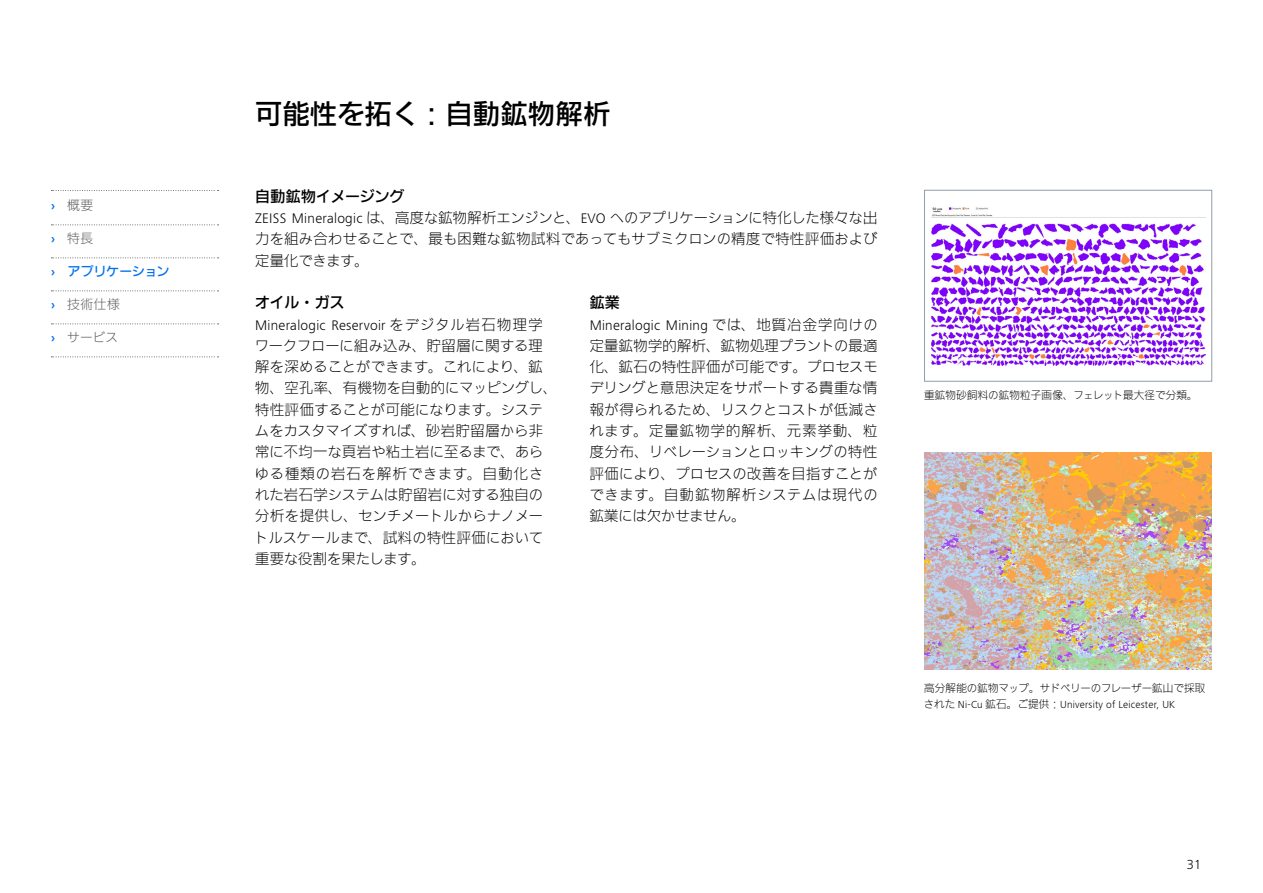
<style>
.page{position:relative;width:1263px;height:893px;background:#fff}
.page>*{position:absolute;margin:0;border:0;box-sizing:border-box;transform-origin:0 0}
.t1{font:500 27px "Iwa N Go Pro";letter-spacing:.02em;color:#000}
.t2{font:500 15px "Iwa N Go Pro";letter-spacing:-.005em;color:#000}
.t3{font:300 14.25px/21.3px "Iwa N Go Pro";letter-spacing:.015em;color:#000;text-align:justify}
.t4{font:300 14.25px "ZEISS Frutiger Next W1 G";letter-spacing:.02em;color:#000}
.t5{font:300 13.5px "ZEISS Frutiger Next W1 G";color:#000}
.t6{font:300 12.75px "Iwa N Go Pro";letter-spacing:.04em;color:#595959}
.t7{font:500 12.75px "Iwa N Go Pro";letter-spacing:.005em;color:#0072ef}
.t8{font:300 10.5px "ZEISS Frutiger Next W1 G";letter-spacing:.02em;color:#000}
.t9{font:300 10.5px "Iwa N Go Pro";color:#000}
.t10{font:300 10.5px "Iwa N Go Pro";letter-spacing:.02em;color:#000}
.s1{font-family:"ZEISS Frutiger Next W1 G";font-weight:700;color:#0072ef}
.s2{font-family:"ZEISS Frutiger Next W1 G";font-weight:700}
.s3{font-family:"ZEISS Frutiger Next W1 G"}
.s4{font-family:"Iwa N Go Pro"}
</style>
<div class="page">
<img style="left:924px;top:453px;width:288px;height:217px">
<img style="left:931px;top:207px;width:275px;height:159px">
<div style="left:924px;top:190px;width:288px;height:191px;border:1px solid #929eab"></div>
<svg style="left:51px;top:190px;width:168px;height:1px"></svg>
<svg style="left:51px;top:224px;width:168px;height:1px"></svg>
<svg style="left:51px;top:257px;width:168px;height:1px"></svg>
<svg style="left:51px;top:290px;width:168px;height:1px"></svg>
<svg style="left:51px;top:323px;width:168px;height:1px"></svg>
<svg style="left:51px;top:356px;width:168px;height:1px"></svg>
<p class="t6" style="left:51px;top:196px;width:44px"><span class="s1">›</span> 概要</p>
<p class="t6" style="left:51px;top:229px;width:44px"><span class="s1">›</span> 特長</p>
<p class="t7" style="left:51px;top:262px;width:120px"><span class="s2">›</span> アプリケーション</p>
<p class="t6" style="left:51px;top:295px;width:70px"><span class="s1">›</span> 技術仕様</p>
<p class="t6" style="left:51px;top:328px;width:69px"><span class="s1">›</span> サービス</p>
<h1 class="t1" style="left:255px;top:94px;width:357px">可能性を拓く：自動鉱物解析</h1>
<p class="t2" style="left:255px;top:185px;width:151px">自動鉱物イメージング</p>
<p class="t3" style="left:255px;top:206px;width:624px"><span class="s3">ZEISS Mineralogic</span> は、高度な鉱物解析エンジンと、<span class="s3">EVO</span> へのアプリケーションに特化した様々な出力を組み合わせることで、最も困難な鉱物試料であってもサブミクロンの精度で特性評価および定量化できます。</p>
<p class="t2" style="left:255px;top:291px;width:91px">オイル・ガス</p>
<p class="t4" style="left:255px;top:315px;width:289px">Mineralogic Reservoir <span class="s4">をデジタル岩石物理学</span></p>
<p class="t3" style="left:254px;top:334px;width:305px;text-align:left">ワークフローに組み込み、貯留層に関する理解を深めることができます。これにより、鉱物、空孔率、有機物を自動的にマッピングし、特性評価することが可能になります。システムをカスタマイズすれば、砂岩貯留層から非常に不均一な頁岩や粘土岩に至るまで、あらゆる種類の岩石を解析できます。自動化された岩石学システムは貯留岩に対する独自の分析を提供し、センチメートルからナノメートルスケールまで、試料の特性評価において重要な役割を果たします。</p>
<p class="t2" style="left:590px;top:291px;width:32px">鉱業</p>
<p class="t4" style="left:590px;top:315px;width:289px">Mineralogic Mining <span class="s4">では、地質冶金学向けの</span></p>
<p class="t3" style="left:589px;top:334px;width:290px">定量鉱物学的解析、鉱物処理プラントの最適化、鉱石の特性評価が可能です。プロセスモデリングと意思決定をサポートする貴重な情報が得られるため、リスクとコストが低減されます。定量鉱物学的解析、元素挙動、粒度分布、リベレーションとロッキングの特性評価により、プロセスの改善を目指すことができます。自動鉱物解析システムは現代の鉱業には欠かせません。</p>
<p class="t10" style="left:924px;top:388px;width:275px">重鉱物砂飼料の鉱物粒子画像、フェレット最大径で分類。</p>
<p class="t9" style="left:924px;top:680px;width:283px">高分解能の鉱物マップ。サドベリーのフレーザー鉱山で採取</p>
<p class="t8" style="left:924px;top:697px;width:253px"><span class="s4">された</span> Ni-Cu <span class="s4">鉱石。ご提供：</span>University of Leicester, UK</p>
<p class="t5" style="left:1187px;top:855px;width:16px">31</p>
</div>
